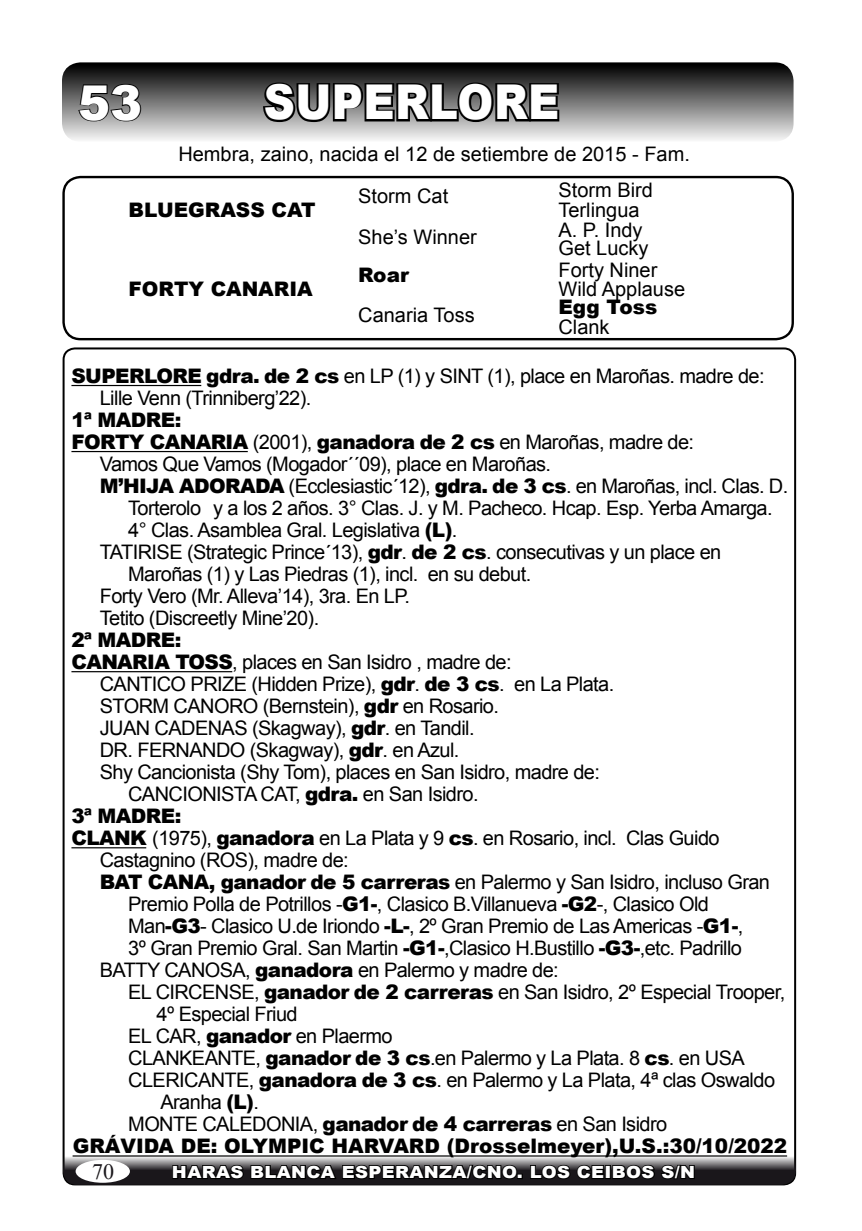
<style>
.page{position:relative;width:862px;height:1231px;background:#fff}
.page>*{position:absolute;margin:0;border:0;box-sizing:border-box;transform-origin:0 0}
.t1{font:900 48px "Arial";letter-spacing:.01em;color:#fff;scale:.9 1}
.t2{font:900 48px "Arial";letter-spacing:.01em;color:#fff}
.t3{font:22px "Times New Roman";color:#1a171b}
.t4{font:20px/22px "Arial";letter-spacing:-.03em;color:#000}
.t5{font:20px "Arial";color:#000}
.t6{font:900 20px "Arial";color:#000}
.t7{font:900 20px "Arial";letter-spacing:-.03em;color:#000}
.t8{font:900 16.8px "Arial";letter-spacing:.02em;color:#fff;scale:1.08 1}
.s1{font-weight:900}
.s2{font-weight:400}
</style>
<div class="page">
<svg style="left:391px;top:1149px;width:74px;height:39px"></svg>
<div style="left:64px;top:348px;width:731px;height:836px;background:#fff;border-radius:11px"></div>
<div style="left:62px;top:176px;width:732px;height:164px;border:2px solid #000;border-radius:17px"></div>
<div style="left:63px;top:64px;width:729px;height:76px;background:linear-gradient(to bottom,#000,#efefef);border-radius:17px"></div>
<div style="left:62px;top:62px;width:731px;height:80px;border:3px solid #000;border-radius:17px"></div>
<svg style="left:63px;top:1155px;width:733px;height:29px;background:#666567"></svg>
<svg style="left:777px;top:1155px;width:19px;height:15px"></svg>
<svg style="left:63px;top:1155px;width:19px;height:15px"></svg>
<div style="left:76px;top:1159px;width:54px;height:23px;background:#fff;border-radius:50%"></div>
<svg style="left:261px;top:80px;width:300px;height:45px;background:#444"></svg>
<hr style="left:71px;top:385px;width:130px;height:1px;background:#000">
<hr style="left:71px;top:451px;width:177px;height:1px;background:#000">
<hr style="left:71px;top:671px;width:161px;height:1px;background:#000">
<hr style="left:71px;top:847px;width:75px;height:1px;background:#000">
<hr style="left:73px;top:1155px;width:714px;height:1px;background:#000">
<svg style="left:171px;top:1162px;width:352px;height:18px;background:#252426"></svg>
<svg style="left:529px;top:1163px;width:76px;height:17px"></svg>
<div style="left:605px;top:1164px;width:6px;height:14px;border:2px solid #000"></div>
<svg style="left:611px;top:1163px;width:85px;height:17px"></svg>
<svg style="left:77px;top:83px;width:65px;height:40px;background:#5a5a5a"></svg>
<h1 class="t2" style="left:78px;top:68px;width:66px">53</h1>
<h1 class="t1" style="left:264px;top:67px;width:330px">SUPERLORE</h1>
<p class="t5" style="left:178px;top:141px;width:513px">Hembra, zaino, nacida el 12 de setiembre de 2015 - Fam.</p>
<p class="t6" style="left:129px;top:195px;width:188px">BLUEGRASS CAT</p>
<p class="t5" style="left:558px;top:177px;width:96px">Storm Bird</p>
<p class="t5" style="left:358px;top:182px;width:92px">Storm Cat</p>
<p class="t5" style="left:558px;top:197px;width:83px">Terlingua</p>
<p class="t4" style="left:558px;top:219px;width:86px">A. P. Indy</p>
<p class="t5" style="left:358px;top:224px;width:120px">She’s Winner</p>
<p class="t5" style="left:558px;top:235px;width:92px">Get Lucky</p>
<p class="t6" style="left:129px;top:274px;width:186px">FORTY CANARIA</p>
<p class="t6" style="left:358px;top:260px;width:52px">Roar</p>
<p class="t5" style="left:558px;top:256px;width:100px">Forty Niner</p>
<p class="t5" style="left:558px;top:275px;width:128px">Wild Applause</p>
<p class="t6" style="left:558px;top:293px;width:100px">Egg Toss</p>
<p class="t5" style="left:358px;top:302px;width:118px">Canaria Toss</p>
<p class="t4" style="left:558px;top:316px;width:53px">Clank</p>
<p class="t4" style="left:100px;top:365px;width:666px;text-indent:-28px"><span class="s1">SUPERLORE gdra. de 2 cs</span> en LP (1) y SINT (1), place en Maroñas. madre de:<br>Lille Venn (Trinniberg’22).</p>
<p class="t6" style="left:71px;top:405px;width:111px">1ª MADRE:</p>
<p class="t7" style="left:71px;top:427px;width:624px">FORTY CANARIA <span class="s2">(2001),</span> ganadora de 2 cs <span class="s2">en Maroñas, madre de:</span></p>
<p class="t4" style="left:100px;top:453px;width:453px">Vamos Que Vamos (Mogador´´09), place en Maroñas.</p>
<p class="t4" style="left:100px;top:475px;width:690px"><span class="s1">M’HIJA ADORADA</span> (Ecclesiastic´12), <span class="s1">gdra. de 3 cs</span>. en Maroñas, incl. Clas. D.</p>
<p class="t4" style="left:128px;top:497px;width:646px">Torterolo y a los 2 años. 3° Clas. J. y M. Pacheco. Hcap. Esp. Yerba Amarga.</p>
<p class="t4" style="left:128px;top:519px;width:331px">4° Clas. Asamblea Gral. Legislativa <span class="s1">(L)</span>.</p>
<p class="t4" style="left:100px;top:541px;width:623px">TATIRISE (Strategic Prince´13), <span class="s1">gdr</span>. <span class="s1">de 2 cs</span>. consecutivas y un place en</p>
<p class="t4" style="left:128px;top:563px;width:404px">Maroñas (1) y Las Piedras (1), incl. en su debut.</p>
<p class="t4" style="left:100px;top:585px;width:312px">Forty Vero (Mr. Alleva’14), 3ra. En LP.</p>
<p class="t4" style="left:100px;top:607px;width:221px">Tetito (Discreetly Mine’20).</p>
<p class="t6" style="left:71px;top:625px;width:111px">2ª MADRE:</p>
<p class="t4" style="left:71px;top:651px;width:442px"><span class="s1">CANARIA TOSS</span>, places en San Isidro , madre de:</p>
<p class="t4" style="left:100px;top:673px;width:516px">CANTICO PRIZE (Hidden Prize), <span class="s1">gdr</span>. <span class="s1">de 3 cs</span>. en La Plata.</p>
<p class="t4" style="left:100px;top:695px;width:401px">STORM CANORO (Bernstein), <span class="s1">gdr</span> en Rosario.</p>
<p class="t4" style="left:100px;top:717px;width:376px">JUAN CADENAS (Skagway), <span class="s1">gdr</span>. en Tandil.</p>
<p class="t4" style="left:100px;top:739px;width:361px">DR. FERNANDO (Skagway), <span class="s1">gdr</span>. en Azul.</p>
<p class="t4" style="left:100px;top:761px;width:502px">Shy Cancionista (Shy Tom), places en San Isidro, madre de:</p>
<p class="t4" style="left:128px;top:783px;width:352px">CANCIONISTA CAT, <span class="s1">gdra.</span> en San Isidro.</p>
<p class="t6" style="left:71px;top:801px;width:111px">3ª MADRE:</p>
<p class="t4" style="left:71px;top:827px;width:650px"><span class="s1">CLANK</span> (1975), <span class="s1">ganadora</span> en La Plata y 9 <span class="s1">cs</span>. en Rosario, incl. Clas Guido</p>
<p class="t4" style="left:100px;top:849px;width:250px">Castagnino (ROS), madre de:</p>
<p class="t4" style="left:100px;top:871px;width:672px"><span class="s1">BAT CANA, ganador de 5 carreras</span> en Palermo y San Isidro, incluso Gran</p>
<p class="t4" style="left:128px;top:893px;width:582px">Premio Polla de Potrillos -<span class="s1">G1-</span>, Clasico B.Villanueva <span class="s1">-G2</span>-, Clasico Old</p>
<p class="t4" style="left:128px;top:915px;width:616px">Man<span class="s1">-G3</span>- Clasico U.de Iriondo <span class="s1">-L-</span>, 2º Gran Premio de Las Americas -<span class="s1">G1-</span>,</p>
<p class="t4" style="left:128px;top:937px;width:615px">3º Gran Premio Gral. San Martin <span class="s1">-G1-</span>,Clasico H.Bustillo <span class="s1">-G3-</span>,etc. Padrillo</p>
<p class="t4" style="left:100px;top:959px;width:460px">BATTY CANOSA, <span class="s1">ganadora</span> en Palermo y madre de:</p>
<p class="t4" style="left:128px;top:981px;width:658px">EL CIRCENSE, <span class="s1">ganador de 2 carreras</span> en San Isidro, 2º Especial Trooper,</p>
<p class="t4" style="left:157px;top:1003px;width:143px">4º Especial Friud</p>
<p class="t4" style="left:128px;top:1025px;width:266px">EL CAR, <span class="s1">ganador</span> en Plaermo</p>
<p class="t4" style="left:128px;top:1047px;width:618px">CLANKEANTE, <span class="s1">ganador de 3 cs</span>.en Palermo y La Plata. 8 <span class="s1">cs</span>. en USA</p>
<p class="t4" style="left:128px;top:1069px;width:648px">CLERICANTE, <span class="s1">ganadora de 3 cs</span>. en Palermo y La Plata, 4ª clas Oswaldo</p>
<p class="t4" style="left:160px;top:1091px;width:100px">Aranha <span class="s1">(L)</span>.</p>
<p class="t4" style="left:128px;top:1113px;width:540px">MONTE CALEDONIA, <span class="s1">ganador de 4 carreras</span> en San Isidro</p>
<p class="t6" style="left:73px;top:1131px;width:716px">GRÁVIDA DE: OLYMPIC HARVARD (Drosselmeyer),U.S.:30/10/2022</p>
<p class="t3" style="left:92px;top:1156px;width:23px">70</p>
<p class="t8" style="left:172px;top:1159px;width:486px">HARAS BLANCA ESPERANZA/CNO. LOS CEIBOS S/N</p>
</div>
